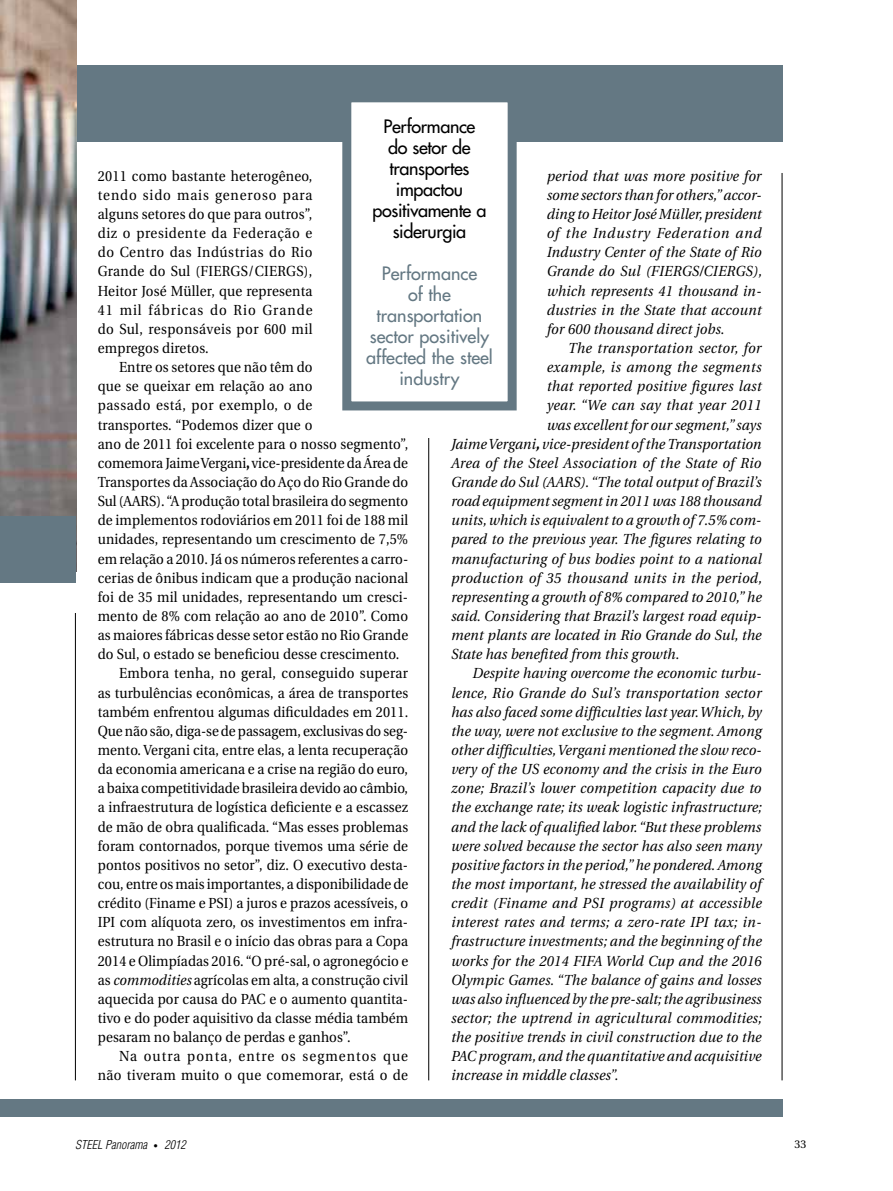
<style>
.page{position:relative;width:893px;height:1191px;background:#fff}
.page>*{position:absolute;margin:0;border:0;box-sizing:border-box;transform-origin:0 0}
.t1{font:18px/21px "Futura LT";color:#647883;text-align:center}
.t2{font:18px/21px "Futura LT";letter-spacing:-.02em;color:#000;text-align:center}
.t3{font:italic 14.55px/19.2px "Utopia";letter-spacing:.015em;color:#000;text-align:justify;scale:.94 1}
.t4{font:14.55px/19.2px "Utopia";letter-spacing:.01em;color:#000;text-align:justify;scale:.92 1}
.t5{font:italic 14.55px "Utopia";letter-spacing:.035em;color:#000;scale:.94 1}
.t6{font:14.55px "Utopia";letter-spacing:.03em;color:#000;scale:.92 1}
.t7{font:14.55px "Utopia";letter-spacing:.08em;color:#000;scale:.92 1}
.t8{font:14.55px "Utopia";letter-spacing:.04em;color:#000;scale:.92 1}
.t9{font:italic 300 condensed 12px "Helvetica";color:#000}
.t10{font:11.25px "Utopia";color:#000}
.s1{font-weight:700}
.s2{font-style:italic}
.s3{font-style:normal;font-size:8.55px}
</style>
<div class="page">
<div style="left:0;top:1099px;width:782px;height:17px;background:#647883"></div>
<hr style="left:782px;top:173px;width:1px;height:907px;background:#000">
<hr style="left:428px;top:173px;width:1px;height:907px;background:#000">
<hr style="left:75px;top:173px;width:1px;height:907px;background:#000">
<div style="left:0;top:65px;width:782px;height:77px;background:#647883"></div>
<div style="left:401px;top:381px;width:55px;height:57px;background:#fff"></div>
<div style="left:0;top:563px;width:87px;height:50px;background:#fff"></div>
<img style="left:0;top:0;width:76px;height:571px">
<div style="left:0;top:516px;width:75px;height:67px;background:#647883"></div>
<div style="left:347px;top:98px;width:165px;height:308px;background:#fff"></div>
<div style="left:342px;top:93px;width:175px;height:317px;border:9px solid #647883"></div>
<p class="t2" style="left:372px;top:116px;width:115px">Performance do setor de transportes impactou positivamente a siderurgia</p>
<p class="t1" style="left:366px;top:263px;width:128px">Performance<br>of the transportation sector positively affected the steel industry</p>
<p class="t4" style="left:98px;top:166px;width:235px">2011 como bastante heterogêneo, tendo sido mais generoso para alguns setores do que para outros”, diz o presidente da Federação e do Centro das Indústrias do Rio Grande do Sul (FIERGS/CIERGS), Heitor José Müller, que representa 41 mil fábricas do Rio Grande do Sul, responsáveis por 600 mil empregos diretos.</p>
<p class="t4" style="left:119px;top:358px;width:212px">Entre os setores que não têm do</p>
<p class="t4" style="left:98px;top:377px;width:235px">que se queixar em relação ao ano</p>
<p class="t8" style="left:98px;top:397px;width:235px">passado está, por exemplo, o de</p>
<p class="t4" style="left:98px;top:415px;width:235px">transportes. “Podemos dizer que o</p>
<p class="t4" style="left:98px;top:434px;width:339px">ano de 2011 foi excelente para o nosso segmento”,</p>
<p class="t4" style="left:98px;top:453px;width:339px">comemora Jaime Vergani<span class="s1">,</span> vice-presidente da Área de</p>
<p class="t4" style="left:98px;top:473px;width:339px">Transportes da Associação do Aço do Rio Grande do</p>
<p class="t4" style="left:98px;top:492px;width:339px">Sul (AARS). “A produção total brasileira do segmento</p>
<p class="t4" style="left:98px;top:511px;width:339px">de implementos rodoviários em 2011 foi de 188 mil</p>
<p class="t4" style="left:98px;top:530px;width:339px">unidades, representando um crescimento de 7,5%</p>
<p class="t4" style="left:98px;top:549px;width:339px">em relação a 2010. Já os números referentes a carro-</p>
<p class="t4" style="left:98px;top:568px;width:339px">cerias de ônibus indicam que a produção nacional</p>
<p class="t4" style="left:98px;top:587px;width:339px">foi de 35 mil unidades, representando um cresci-</p>
<p class="t4" style="left:98px;top:606px;width:339px">mento de 8% com relação ao ano de 2010”. Como</p>
<p class="t4" style="left:98px;top:626px;width:339px">as maiores fábricas desse setor estão no Rio Grande</p>
<p class="t4" style="left:98px;top:645px;width:329px">do Sul, o estado se beneficiou desse crescimento.</p>
<p class="t4" style="left:119px;top:664px;width:316px">Embora tenha, no geral, conseguido superar</p>
<p class="t4" style="left:98px;top:683px;width:339px">as turbulências econômicas, a área de transportes</p>
<p class="t4" style="left:98px;top:702px;width:339px">também enfrentou algumas dificuldades em 2011.</p>
<p class="t4" style="left:98px;top:721px;width:339px">Que não são, diga-se de passagem, exclusivas do seg-</p>
<p class="t4" style="left:98px;top:740px;width:339px">mento. Vergani cita, entre elas, a lenta recuperação</p>
<p class="t4" style="left:98px;top:760px;width:339px">da economia americana e a crise na região do euro,</p>
<p class="t4" style="left:98px;top:779px;width:339px">a baixa competitividade brasileira devido ao câmbio,</p>
<p class="t4" style="left:98px;top:798px;width:339px">a infraestrutura de logística deficiente e a escassez</p>
<p class="t4" style="left:98px;top:817px;width:339px">de mão de obra qualificada. “Mas esses problemas</p>
<p class="t4" style="left:98px;top:836px;width:339px">foram contornados, porque tivemos uma série de</p>
<p class="t4" style="left:98px;top:855px;width:339px">pontos positivos no setor”, diz. O executivo desta-</p>
<p class="t4" style="left:98px;top:874px;width:339px">cou, entre os mais importantes, a disponibilidade de</p>
<p class="t4" style="left:98px;top:893px;width:339px">crédito (Finame e PSI) a juros e prazos acessíveis, o</p>
<p class="t4" style="left:98px;top:913px;width:339px">IPI com alíquota zero, os investimentos em infra-</p>
<p class="t4" style="left:98px;top:932px;width:339px">estrutura no Brasil e o início das obras para a Copa</p>
<p class="t4" style="left:98px;top:951px;width:339px">2014 e Olimpíadas 2016. “O pré-sal, o agronegócio e</p>
<p class="t4" style="left:98px;top:970px;width:339px">as <span class="s2">commodities</span> agrícolas em alta, a construção civil</p>
<p class="t4" style="left:98px;top:989px;width:339px">aquecida por causa do PAC e o aumento quantita-</p>
<p class="t4" style="left:98px;top:1008px;width:339px">tivo e do poder aquisitivo da classe média também</p>
<p class="t4" style="left:98px;top:1027px;width:276px">pesaram no balanço de perdas e ganhos”.</p>
<p class="t7" style="left:119px;top:1048px;width:316px">Na outra ponta, entre os segmentos que</p>
<p class="t6" style="left:98px;top:1067px;width:339px">não tiveram muito o que comemorar, está o de</p>
<p class="t3" style="left:546px;top:166px;width:230px">period that was more positive for some sectors than for others,” accor&shy;ding to Heitor José Müller, president of the Industry Federation and Industry Center of the State of Rio Grande do Sul (FIERGS/CIERGS), which represents 41 thousand in&shy;dustries in the State that account for 600 thousand direct jobs.</p>
<p class="t5" style="left:568px;top:340px;width:207px">The transportation sector, for</p>
<p class="t5" style="left:546px;top:359px;width:230px">example, is among the segments</p>
<p class="t3" style="left:546px;top:377px;width:230px">that reported positive figures last</p>
<p class="t5" style="left:546px;top:397px;width:230px">year. “We can say that year 2011</p>
<p class="t3" style="left:546px;top:415px;width:230px">was excellent for our segment,” says</p>
<p class="t3" style="left:451px;top:434px;width:332px">Jaime Vergani<span class="s1">,</span>vice-president of the Transportation</p>
<p class="t3" style="left:451px;top:453px;width:331px">Area of the Steel Association of the State of Rio</p>
<p class="t3" style="left:451px;top:473px;width:332px">Grande do Sul (AARS). “The total output of Brazil’s</p>
<p class="t3" style="left:451px;top:492px;width:332px">road equipment segment in 2011 was 188 thousand</p>
<p class="t3" style="left:451px;top:511px;width:332px">units, which is equivalent to a growth of 7.5% com-</p>
<p class="t3" style="left:451px;top:530px;width:332px">pared to the previous year. The figures relating to</p>
<p class="t3" style="left:451px;top:549px;width:332px">manufacturing of bus bodies point to a national</p>
<p class="t3" style="left:451px;top:568px;width:332px">production of 35 thousand units in the period,</p>
<p class="t3" style="left:451px;top:587px;width:332px">representing a growth of 8% compared to 2010,” he</p>
<p class="t3" style="left:451px;top:606px;width:332px">said. Considering that Brazil’s largest road equip-</p>
<p class="t3" style="left:451px;top:626px;width:332px">ment plants are located in Rio Grande do Sul, the</p>
<p class="t3" style="left:451px;top:645px;width:244px">State has benefited from this growth.</p>
<p class="t3" style="left:472px;top:664px;width:309px">Despite having overcome the economic turbu-</p>
<p class="t3" style="left:451px;top:683px;width:332px">lence, Rio Grande do Sul’s transportation sector</p>
<p class="t3" style="left:451px;top:702px;width:332px">has also faced some difficulties last year. Which, by</p>
<p class="t3" style="left:451px;top:721px;width:332px">the way, were not exclusive to the segment. Among</p>
<p class="t3" style="left:451px;top:740px;width:332px">other difficulties, Vergani mentioned the slow reco-</p>
<p class="t3" style="left:451px;top:760px;width:332px">very of the US economy and the crisis in the Euro</p>
<p class="t3" style="left:451px;top:779px;width:332px">zone; Brazil’s lower competition capacity due to</p>
<p class="t3" style="left:451px;top:798px;width:332px">the exchange rate; its weak logistic infrastructure;</p>
<p class="t3" style="left:451px;top:817px;width:331px">and the lack of qualified labor. “But these problems</p>
<p class="t3" style="left:451px;top:836px;width:332px">were solved because the sector has also seen many</p>
<p class="t3" style="left:451px;top:855px;width:332px">positive factors in the period,” he pondered. Among</p>
<p class="t3" style="left:451px;top:874px;width:332px">the most important, he stressed the availability of</p>
<p class="t3" style="left:451px;top:893px;width:332px">credit (Finame and PSI programs) at accessible</p>
<p class="t3" style="left:451px;top:913px;width:332px">interest rates and terms; a zero-rate IPI tax; in-</p>
<p class="t3" style="left:451px;top:932px;width:332px">frastructure investments; and the beginning of the</p>
<p class="t3" style="left:451px;top:951px;width:332px">works for the 2014 FIFA World Cup and the 2016</p>
<p class="t3" style="left:451px;top:970px;width:332px">Olympic Games. “The balance of gains and losses</p>
<p class="t3" style="left:451px;top:989px;width:332px">was also influenced by the pre-salt; the agribusiness</p>
<p class="t3" style="left:451px;top:1008px;width:332px">sector; the uptrend in agricultural commodities;</p>
<p class="t3" style="left:451px;top:1027px;width:332px">the positive trends in civil construction due to the</p>
<p class="t3" style="left:451px;top:1047px;width:331px">PAC program, and the quantitative and acquisitive</p>
<p class="t3" style="left:451px;top:1066px;width:180px">increase in middle classes”.</p>
<p class="t9" style="left:75px;top:1137px;width:112px">STEEL Panorama <span class="s3">•</span> 2012</p>
<p class="t10" style="left:794px;top:1138px;width:13px">33</p>
</div>
